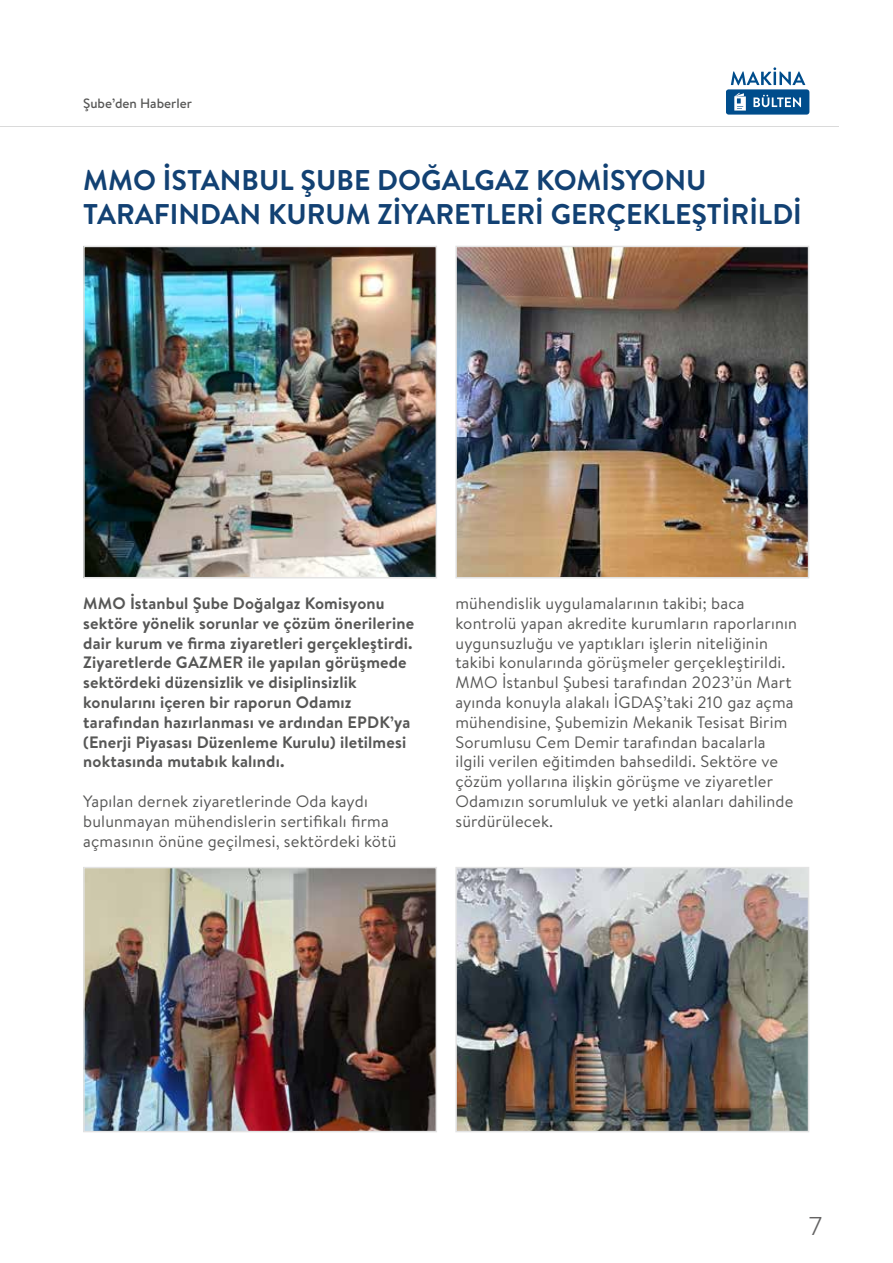
<style>
.page{position:relative;width:893px;height:1263px;background:#fff}
.page>*{position:absolute;margin:0;border:0;box-sizing:border-box;transform-origin:0 0}
.t1{font:700 28.5px/34.2px "Brandon Text";color:#124173}
.t2{font:300 27px "Proxima Nova A";color:#646363}
.t3{font:16.5px/19.8px "Brandon Text";letter-spacing:.01em;color:#575756}
.t4{font:700 16.5px/19.8px "Brandon Text";letter-spacing:.01em;color:#575756}
.t5{font:500 13.5px "Brandon Text";color:#575756}
</style>
<div class="page">
<div style="left:726px;top:89px;width:83px;height:26px;background:#004d8c;border-radius:3px"></div>
<svg style="left:731px;top:68px;width:74px;height:17px"></svg>
<svg style="left:753px;top:95px;width:48px;height:12px"></svg>
<svg style="left:734px;top:93px;width:12px;height:18px"></svg>
<hr style="left:0;top:126px;width:839px;height:1px;background:#dadada">
<img style="left:86px;top:249px;width:348px;height:326px">
<div style="left:83px;top:246px;width:354px;height:332px;border:2px solid #e3e3e3"></div>
<img style="left:86px;top:870px;width:348px;height:259px">
<div style="left:83px;top:867px;width:354px;height:265px;border:2px solid #e3e3e3"></div>
<img style="left:458px;top:249px;width:348px;height:326px">
<div style="left:455px;top:246px;width:354px;height:332px;border:2px solid #e3e3e3"></div>
<img style="left:458px;top:870px;width:348px;height:259px">
<div style="left:455px;top:867px;width:354px;height:265px;border:2px solid #e3e3e3"></div>
<p class="t5" style="left:83px;top:94px;width:110px">Şube’den Haberler</p>
<h1 class="t1" style="left:83px;top:162px;width:720px">MMO İSTANBUL ŞUBE DOĞALGAZ KOMİSYONU<br>TARAFINDAN KURUM ZİYARETLERİ GERÇEKLEŞTİRİLDİ</h1>
<p class="t4" style="left:83px;top:593px;width:332px">MMO İstanbul Şube Doğalgaz Komisyonu sektöre yönelik sorunlar ve çözüm önerilerine dair kurum ve firma ziyaretleri gerçekleştirdi.<br>Ziyaretlerde GAZMER ile yapılan görüşmede sektördeki düzensizlik ve disiplinsizlik konularını içeren bir raporun Odamız tarafından hazırlanması ve ardından EPDK’ya (Enerji Piyasası Düzenleme Kurulu) iletilmesi noktasında mutabık kalındı.</p>
<p class="t3" style="left:83px;top:791px;width:315px">Yapılan dernek ziyaretlerinde Oda kaydı bulunmayan mühendislerin sertifikalı firma açmasının önüne geçilmesi, sektördeki kötü</p>
<p class="t3" style="left:455px;top:593px;width:343px">mühendislik uygulamalarının takibi; baca kontrolü yapan akredite kurumların raporlarının uygunsuzluğu ve yaptıkları işlerin niteliğinin takibi konularında görüşmeler gerçekleştirildi.<br>MMO İstanbul Şubesi tarafından 2023’ün Mart ayında konuyla alakalı İGDAŞ’taki 210 gaz açma mühendisine, Şubemizin Mekanik Tesisat Birim Sorumlusu Cem Demir tarafından bacalarla ilgili verilen eğitimden bahsedildi. Sektöre ve çözüm yollarına ilişkin görüşme ve ziyaretler Odamızın sorumluluk ve yetki alanları dahilinde sürdürülecek.</p>
<h2 class="t2" style="left:809px;top:1211px;width:15px">7</h2>
</div>
